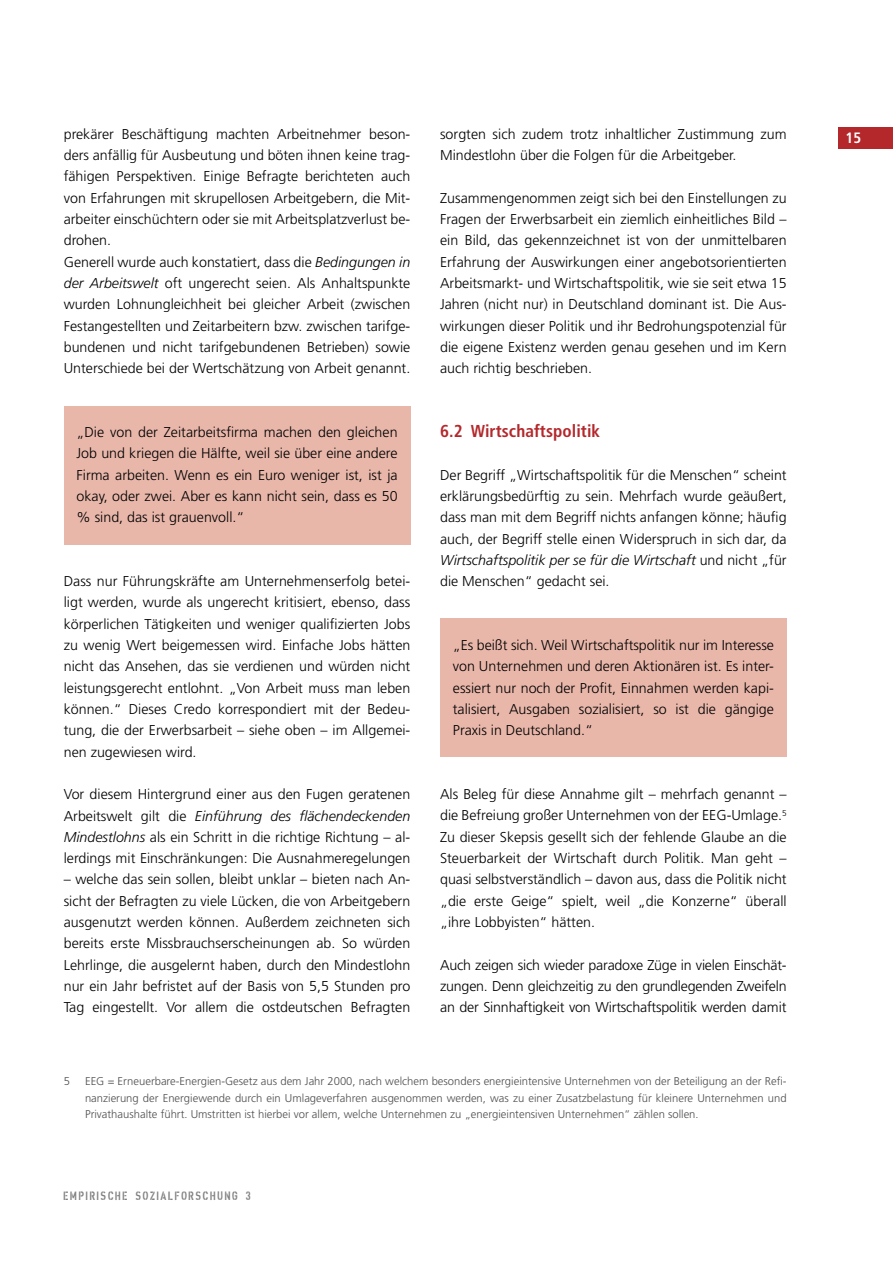
<style>
.page{position:relative;width:893px;height:1263px;background:#fff}
.page>*{position:absolute;margin:0;border:0;box-sizing:border-box;transform-origin:0 0}
.t1{font:700 condensed 17.25px "Frutiger";letter-spacing:.005em;color:#b4282c}
.t2{font:700 condensed 15px "Frutiger";color:#fff}
.t3{font:300 14.25px/21.3px "Frutiger";color:#000;text-align:justify}
.t4{font:12px "XXIISTRAIGHT ARMY";letter-spacing:.12em;color:#818281}
.t5{font:300 11.25px/16.5px "Frutiger";color:#4e4e4d;text-align:justify}
.s1{font-style:italic}
</style>
<div class="page">
<div style="left:838px;top:128px;width:55px;height:21px;background:#b4282c"></div>
<div style="left:64px;top:407px;width:346px;height:138px;background:#e9b7aa"></div>
<div style="left:440px;top:619px;width:347px;height:138px;background:#e9b7aa"></div>
<p class="t3" style="left:64px;top:123px;width:348px;text-align:left">prekärer Beschäftigung machten Arbeitnehmer beson&shy;ders anfällig für Ausbeutung und böten ihnen keine trag&shy;fähigen Perspektiven. Einige Befragte berichteten auch von Erfahrungen mit skrupellosen Arbeitgebern, die Mit&shy;arbeiter einschüchtern oder sie mit Arbeitsplatzverlust be&shy;drohen.<br>Generell wurde auch konstatiert, dass die <span class="s1">Bedingungen in der Arbeitswelt</span> oft ungerecht seien. Als Anhaltspunkte wurden Lohnungleichheit bei gleicher Arbeit (zwischen Festangestellten und Zeitarbeitern bzw. zwischen tarifge&shy;bundenen und nicht tarifgebundenen Betrieben) sowie Unterschiede bei der Wertschätzung von Arbeit genannt.</p>
<p class="t3" style="left:77px;top:421px;width:323px">„Die von der Zeitarbeitsfirma machen den gleichen Job und kriegen die Hälfte, weil sie über eine andere Firma arbeiten. Wenn es ein Euro weniger ist, ist ja okay, oder zwei. Aber es kann nicht sein, dass es 50 % sind, das ist grauenvoll.“</p>
<p class="t3" style="left:64px;top:570px;width:348px">Dass nur Führungskräfte am Unternehmenserfolg betei&shy;ligt werden, wurde als ungerecht kritisiert, ebenso, dass körperlichen Tätigkeiten und weniger qualifizierten Jobs zu wenig Wert beigemessen wird. Einfache Jobs hätten nicht das Ansehen, das sie verdienen und würden nicht leistungsgerecht entlohnt. „Von Arbeit muss man leben können.“ Dieses Credo korrespondiert mit der Bedeu&shy;tung, die der Erwerbsarbeit – siehe oben – im Allgemei&shy;nen zugewiesen wird.</p>
<p class="t3" style="left:64px;top:784px;width:348px">Vor diesem Hintergrund einer aus den Fugen geratenen Arbeitswelt gilt die <span class="s1">Einführung des flächendeckenden Mindestlohns</span> als ein Schritt in die richtige Richtung – al&shy;lerdings mit Einschränkungen: Die Ausnahmeregelungen</p>
<p class="t3" style="left:64px;top:869px;width:348px">– welche das sein sollen, bleibt unklar – bieten nach An&shy;sicht der Befragten zu viele Lücken, die von Arbeitgebern ausgenutzt werden können. Außerdem zeichneten sich bereits erste Missbrauchserscheinungen ab. So würden Lehrlinge, die ausgelernt haben, durch den Mindestlohn nur ein Jahr befristet auf der Basis von 5,5 Stunden pro Tag eingestellt. Vor allem die ostdeutschen Befragten</p>
<p class="t3" style="left:440px;top:123px;width:348px">sorgten sich zudem trotz inhaltlicher Zustimmung zum<br>Mindestlohn über die Folgen für die Arbeitgeber.</p>
<p class="t3" style="left:440px;top:187px;width:348px">Zusammengenommen zeigt sich bei den Einstellungen zu Fragen der Erwerbsarbeit ein ziemlich einheitliches Bild – ein Bild, das gekennzeichnet ist von der unmittelbaren Erfahrung der Auswirkungen einer angebotsorientierten Arbeitsmarkt- und Wirtschaftspolitik, wie sie seit etwa 15<br>Jahren (nicht nur) in Deutschland dominant ist. Die Aus&shy;wirkungen dieser Politik und ihr Bedrohungspotenzial für die eigene Existenz werden genau gesehen und im Kern auch richtig beschrieben.</p>
<p class="t1" style="left:440px;top:421px;width:162px">6.2 Wirtschaftspolitik</p>
<p class="t3" style="left:440px;top:464px;width:348px">Der Begriff „Wirtschaftspolitik für die Menschen“ scheint erklärungsbedürftig zu sein. Mehrfach wurde geäußert, dass man mit dem Begriff nichts anfangen könne; häufig auch, der Begriff stelle einen Widerspruch in sich dar, da <span class="s1">Wirtschaftspolitik per se für die Wirtschaft</span> und nicht „für die Menschen“ gedacht sei.</p>
<p class="t3" style="left:453px;top:634px;width:323px">„Es beißt sich. Weil Wirtschaftspolitik nur im Interesse von Unternehmen und deren Aktionären ist. Es inter&shy;essiert nur noch der Profit, Einnahmen werden kapi&shy;talisiert, Ausgaben sozialisiert, so ist die gängige Praxis in Deutschland.“</p>
<p class="t3" style="left:440px;top:783px;width:348px">Als Beleg für diese Annahme gilt – mehrfach genannt – die Befreiung großer Unternehmen von der EEG-Umlage.<sup>5<br></sup>Zu dieser Skepsis gesellt sich der fehlende Glaube an die Steuerbarkeit der Wirtschaft durch Politik. Man geht – quasi selbstverständlich – davon aus, dass die Politik nicht „die erste Geige“ spielt, weil „die Konzerne“ überall „ihre Lobbyisten“ hätten.</p>
<p class="t3" style="left:440px;top:954px;width:348px">Auch zeigen sich wieder paradoxe Züge in vielen Einschät&shy;zungen. Denn gleichzeitig zu den grundlegenden Zweifeln an der Sinnhaftigkeit von Wirtschaftspolitik werden damit</p>
<p class="t5" style="left:64px;top:1073px;width:8px">5</p>
<p class="t5" style="left:85px;top:1073px;width:703px">EEG = Erneuerbare-Energien-Gesetz aus dem Jahr 2000, nach welchem besonders energieintensive Unternehmen von der Beteiligung an der Refi&shy;nanzierung der Energiewende durch ein Umlageverfahren ausgenommen werden, was zu einer Zusatzbelastung für kleinere Unternehmen und Privathaushalte führt. Umstritten ist hierbei vor allem, welche Unternehmen zu „energieintensiven Unternehmen“ zählen sollen.</p>
<p class="t4" style="left:64px;top:1188px;width:189px">EMPIRISCHE SOZIALFORSCHUNG 3</p>
<p class="t2" style="left:846px;top:129px;width:17px">15</p>
</div>
